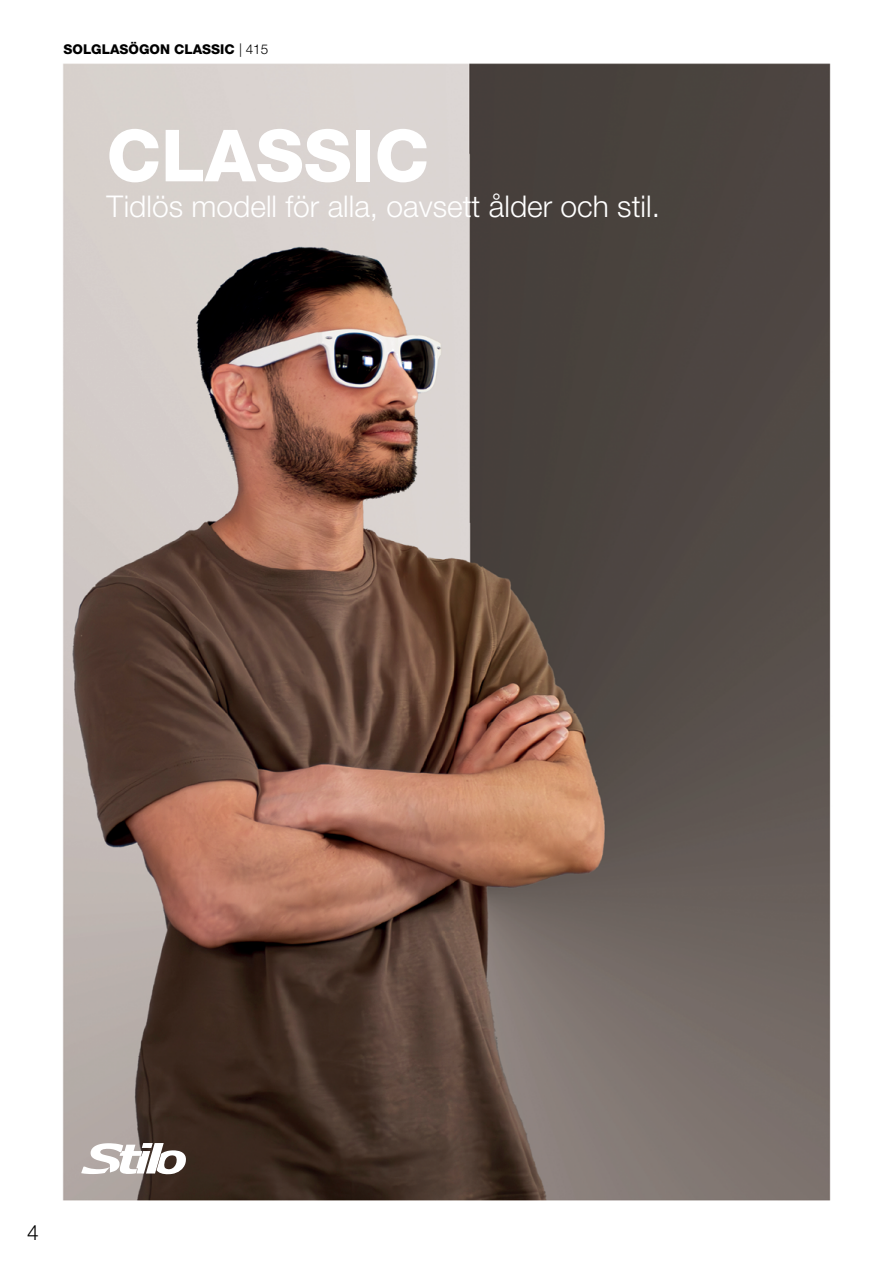
<style>
.page{position:relative;width:893px;height:1263px;background:#fff}
.page>*{position:absolute;margin:0;border:0;box-sizing:border-box;transform-origin:0 0}
.t1{font:800 72px "Helvetica Neue LT Pro";color:#fff}
.t2{font:300 30px "Helvetica Neue LT Pro";color:#fff}
.t3{font:300 21px "Helvetica Neue LT Pro";color:#000}
.t4{font:800 13.5px "Helvetica Neue LT Pro";color:#000}
.s1{font-weight:300}
</style>
<div class="page">
<img style="left:63px;top:63px;width:768px;height:1138px">
<svg style="left:81px;top:1143px;width:105px;height:31px"></svg>
<p class="t4" style="left:64px;top:41px;width:206px">SOLGLASÖGON CLASSIC <span class="s1">| 415</span></p>
<h1 class="t1" style="left:106px;top:113px;width:324px">CLASSIC</h1>
<p class="t2" style="left:106px;top:188px;width:555px">Tidlös modell för alla, oavsett ålder och stil.</p>
<p class="t3" style="left:27px;top:1219px;width:13px">4</p>
</div>
